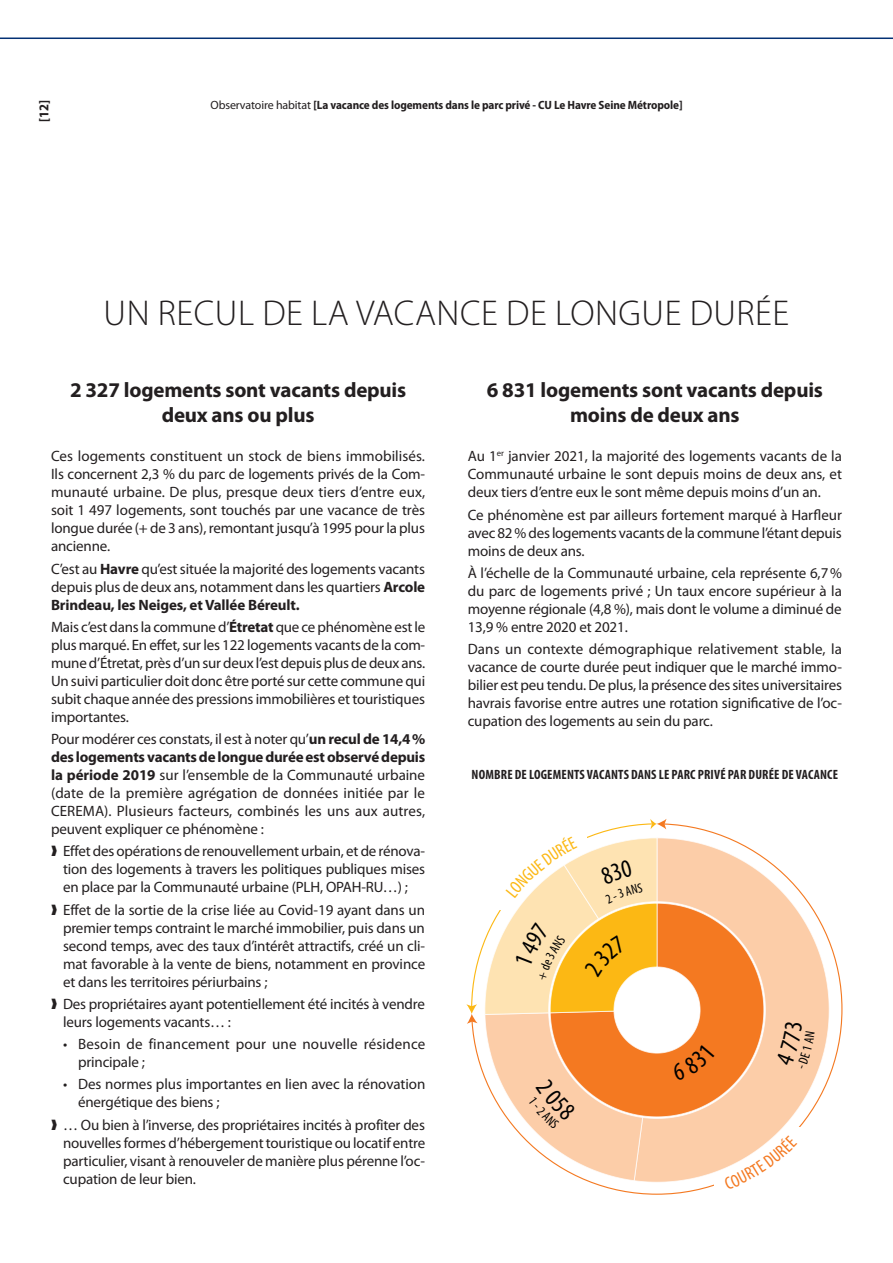
<style>
.page{position:relative;width:893px;height:1263px;background:#fff}
.page>*{position:absolute;margin:0;border:0;box-sizing:border-box;transform-origin:0 0}
.titre1{font:300 36px "Myriad Pro";letter-spacing:.015em;color:#231f20}
.titre2{font:700 21px/25.2px "Myriad Pro";letter-spacing:-.01em;color:#231f20;text-align:center}
.texte{font:15px/18px "Myriad Pro";letter-spacing:-.01em;color:#231f20;text-align:justify}
.texte-2{font:15px/18px "Myriad Pro";letter-spacing:.015em;color:#231f20}
.titre_graph_tableau{font:700 condensed 13.5px "Myriad Pro";letter-spacing:.01em;color:#231f20}
.t1{font:700 semi-condensed 13.5px "Myriad Pro";color:#231f20}
.t2{font:700 semi-condensed 12px "Myriad Pro";letter-spacing:-.01em;color:#231f20}
.s1{font-weight:400;font-stretch:normal}
.s2{font-weight:700}
</style>
<div class="page">
<hr style="left:0;top:38px;width:893px;height:1px;background:#043174">
<svg style="left:587px;top:823px;width:256px;height:372px"></svg>
<div style="left:714px;top:1127px;width:93px;height:67px;background:#fff"></div>
<svg style="left:634px;top:837px;width:195px;height:345px"></svg>
<svg style="left:724px;top:1135px;width:73px;height:47px"></svg>
<svg style="left:672px;top:1045px;width:42px;height:35px"></svg>
<svg style="left:466px;top:819px;width:200px;height:362px"></svg>
<div style="left:776px;top:1022px;width:39px;height:47px;background:#fccda8"></div>
<p class="t1" style="left:35px;top:121px;width:23px;rotate:-90deg">[12]</p>
<p class="t2" style="left:211px;top:97px;width:473px"><span class="s1">Observatoire habitat</span> [La vacance des logements dans le parc privé - CU Le Havre Seine Métropole]</p>
<p class="titre1" style="left:104px;top:291px;width:687px">UN RECUL DE LA VACANCE DE LONGUE DURÉE</p>
<p class="titre2" style="left:70px;top:377px;width:338px">2 327 logements sont vacants depuis deux ans ou plus</p>
<p class="texte" style="left:51px;top:447px;width:376px">Ces logements constituent un stock de biens immobilisés.<br>Ils concernent 2,3 % du parc de logements privés de la Com&shy;munauté urbaine. De plus, presque deux tiers d’entre eux, soit 1 497 logements, sont touchés par une vacance de très longue durée (+ de 3 ans), remontant jusqu’à 1995 pour la plus ancienne.</p>
<p class="texte" style="left:51px;top:559px;width:376px">C’est au <span class="s2">Havre</span> qu’est située la majorité des logements vacants depuis plus de deux ans, notamment dans les quartiers <span class="s2">Arcole Brindeau, les Neiges, et Vallée Béreult.</span></p>
<p class="texte" style="left:51px;top:618px;width:376px">Mais c’est dans la commune d’<span class="s2">Étretat</span> que ce phénomène est le plus marqué. En effet, sur les 122 logements vacants de la com&shy;mune d’Étretat, près d’un sur deux l’est depuis plus de deux ans.<br>Un suivi particulier doit donc être porté sur cette commune qui subit chaque année des pressions immobilières et touristiques importantes.</p>
<p class="texte" style="left:51px;top:730px;width:376px">Pour modérer ces constats, il est à noter qu’<span class="s2">un recul de 14,4% des logements vacants de longue durée est observé depuis la période 2019</span> sur l’ensemble de la Communauté urbaine (date de la première agrégation de données initiée par le CEREMA). Plusieurs facteurs, combinés les uns aux autres, peuvent expliquer ce phénomène :</p>
<p class="texte" style="left:63px;top:842px;width:364px">Effet des opérations de renouvellement urbain, et de rénova&shy;tion des logements à travers les politiques publiques mises en place par la Communauté urbaine (PLH, OPAH-RU…) ;</p>
<p class="texte" style="left:63px;top:900px;width:364px">Effet de la sortie de la crise liée au Covid-19 ayant dans un premier temps contraint le marché immobilier, puis dans un second temps, avec des taux d’intérêt attractifs, créé un cli&shy;mat favorable à la vente de biens, notamment en province et dans les territoires périurbains ;</p>
<p class="texte" style="left:63px;top:995px;width:363px">Des propriétaires ayant potentiellement été incités à vendre leurs logements vacants… :</p>
<p class="texte-2" style="left:78px;top:1035px;width:349px;text-indent:-15px">• Besoin de financement pour une nouvelle résidence principale ;</p>
<p class="texte" style="left:78px;top:1075px;width:349px;text-indent:-15px">• Des normes plus importantes en lien avec la rénovation énergétique des biens ;</p>
<p class="texte" style="left:63px;top:1115px;width:364px">… Ou bien à l’inverse, des propriétaires incités à profiter des nouvelles formes d’hébergement touristique ou locatif entre particulier, visant à renouveler de manière plus pérenne l’oc&shy;cupation de leur bien.</p>
<p class="titre2" style="left:487px;top:377px;width:338px">6 831 logements sont vacants depuis moins de deux ans</p>
<p class="texte" style="left:468px;top:447px;width:376px">Au 1<sup>er</sup> janvier 2021, la majorité des logements vacants de la Communauté urbaine le sont depuis moins de deux ans, et deux tiers d’entre eux le sont même depuis moins d’un an.</p>
<p class="texte" style="left:468px;top:505px;width:376px">Ce phénomène est par ailleurs fortement marqué à Harfleur avec 82 % des logements vacants de la commune l’étant depuis moins de deux ans.</p>
<p class="texte" style="left:468px;top:564px;width:376px">À l’échelle de la Communauté urbaine, cela représente 6,7% du parc de logements privé ; Un taux encore supérieur à la moyenne régionale (4,8 %), mais dont le volume a diminué de 13,9 % entre 2020 et 2021.</p>
<p class="texte" style="left:468px;top:640px;width:376px">Dans un contexte démographique relativement stable, la vacance de courte durée peut indiquer que le marché immo&shy;bilier est peu tendu. De plus, la présence des sites universitaires havrais favorise entre autres une rotation significative de l’oc&shy;cupation des logements au sein du parc.</p>
<p class="titre_graph_tableau" style="left:472px;top:766px;width:368px">NOMBRE DE LOGEMENTS VACANTS DANS LE PARC PRIVÉ PAR DURÉE DE VACANCE</p>
</div>
